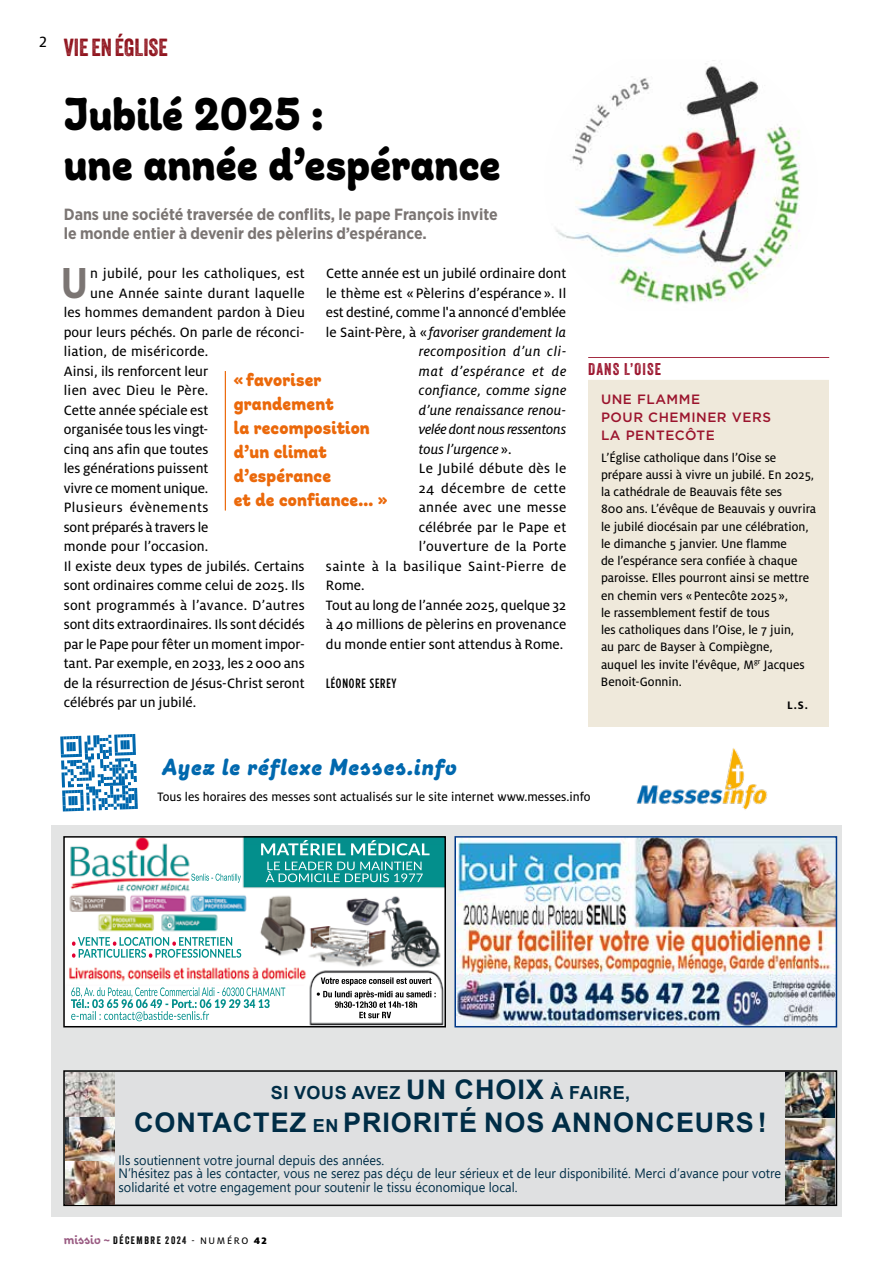
<style>
.page{position:relative;width:893px;height:1263px;background:#fff}
.page>*{position:absolute;margin:0;border:0;box-sizing:border-box;transform-origin:0 0}
.t1{font:700 48px/49.5px "Giulia Plain";color:#000;scale:.94 1}
.t2{font:45px "Minion Pro";color:#000}
.t3{font:700 42.9px "Gotham Narrow";color:#7b7573;scale:.95 1}
.t4{font:700 27px "Arial";letter-spacing:.035em;color:#002d46}
.t5{font:italic 700 24px "Giulia";letter-spacing:.04em;color:#0068ae}
.t6{font:24px "Veneer";color:#90141e}
.t7{font:700 19.5px/24px "Giulia Plain";letter-spacing:.01em;color:#eb690b;scale:.95 1}
.t8{font:700 18px "Arial";letter-spacing:.035em;color:#002d46}
.t9{font:16.5px "Veneer";letter-spacing:.07em;color:#9b142d}
.t10{font:16.5px "Milo OT Text";color:#000}
.t11{font:700 16.2px/19.5px "Gotham Narrow";color:#7b7573}
.t12{font:15px/19.5px "Milo OT Text";color:#000;text-align:justify}
.t13{font:15px/19.5px "Milo OT Text Ita";letter-spacing:-.01em;color:#000;text-align:justify}
.t14{font:15px "Milo OT Text";letter-spacing:.02em;color:#000}
.t15{font:15px "Milo OT Text";letter-spacing:.03em;color:#000}
.t16{font:15px "Milo OT Text";letter-spacing:.025em;color:#000}
.t17{font:15px "Milo OT Text";letter-spacing:.035em;color:#000}
.t18{font:13.5px/17.2px "Milo OT Text";color:#000}
.t19{font:13.5px/13.5px "Segoe UI";color:#002d46;scale:.94 1}
.t20{font:500 13.5px/18px "Gotham";letter-spacing:.04em;color:#9b142d}
.t21{font:500 13.5px "Gotham Condensed";letter-spacing:.06em;color:#000}
.t22{font:700 12px "Milo OT";color:#000}
.t23{font:10.5px "Veneer";letter-spacing:.15em;color:#000}
.s1{font-family:"Milo OT Text"}
.s2{font-size:27px}
.s3{font-size:18px}
.s4{font-family:"Giulia";font-size:13.5px;color:#9a5c83}
.s5{font-family:"Milo OT";font-weight:900}
</style>
<div class="page">
<img style="left:636px;top:748px;width:132px;height:62px">
<svg style="left:60px;top:733px;width:78px;height:79px"></svg>
<div style="left:588px;top:357px;width:241px;height:369px;background:#efe9db"></div>
<hr style="left:588px;top:357px;width:241px;height:1px;background:#9b142d">
<div style="left:588px;top:358px;width:242px;height:22px;background:#fff"></div>
<img style="left:556px;top:60px;width:244px;height:243px">
<hr style="left:225px;top:371px;width:1px;height:139px;background:#eb690b">
<div style="left:51px;top:825px;width:791px;height:391px;background:#e3e4e4"></div>
<img style="left:457px;top:839px;width:377px;height:185px">
<div style="left:454px;top:836px;width:383px;height:191px;border:2px solid #003888"></div>
<img style="left:66px;top:839px;width:377px;height:185px">
<div style="left:63px;top:836px;width:383px;height:191px;border:2px solid #000"></div>
<div style="left:64px;top:1071px;width:772px;height:134px;background:#dfe0e1"></div>
<div style="left:63px;top:1070px;width:774px;height:136px;border:2px solid #000"></div>
<img style="left:65px;top:1072px;width:50px;height:89px">
<img style="left:65px;top:1161px;width:50px;height:43px">
<img style="left:785px;top:1118px;width:50px;height:43px">
<img style="left:785px;top:1072px;width:50px;height:46px">
<img style="left:785px;top:1161px;width:50px;height:43px">
<img style="left:65px;top:1118px;width:50px;height:42px">
<p class="t10" style="left:39px;top:33px;width:9px">2</p>
<h3 class="t6" style="left:64px;top:33px;width:106px">VIE EN ÉGLISE</h3>
<h1 class="t1" style="left:64px;top:91px;width:466px">Jubilé 2025 :<br>une année d’espérance</h1>
<p class="t11" style="left:64px;top:204px;width:435px">Dans une société traversée de conflits, le pape François invite le monde entier à devenir des pèlerins d’espérance.</p>
<h3 class="t3" style="left:61px;top:255px;width:30px">U</h3>
<p class="t14" style="left:90px;top:265px;width:216px">n jubilé, pour les catholiques, est</p>
<p class="t12" style="left:326px;top:264px;width:242px">Cette année est un jubilé ordinaire dont le thème est «Pèlerins d’espérance ». Il est destiné, comme l'a annoncé d'emblée</p>
<p class="t13" style="left:419px;top:322px;width:149px;text-indent:-93px"><span class="s1">le Saint-Père, à «</span> favoriser grandement la recomposition d’un cli&shy;mat d’espérance et de confiance, comme signe d’une renaissance renou&shy;velée dont nous ressentons tous l’urgence <span class="s1">».</span></p>
<p class="t14" style="left:419px;top:460px;width:149px">Le Jubilé débute dès le</p>
<p class="t15" style="left:419px;top:480px;width:149px">24 décembre de cette</p>
<p class="t16" style="left:419px;top:499px;width:149px">année avec une messe</p>
<p class="t12" style="left:419px;top:517px;width:149px">célébrée par le Pape et</p>
<p class="t16" style="left:419px;top:538px;width:149px">l’ouverture de la Porte</p>
<p class="t15" style="left:326px;top:558px;width:242px">sainte à la basilique Saint-Pierre de</p>
<p class="t12" style="left:326px;top:576px;width:40px">Rome.</p>
<p class="t12" style="left:326px;top:595px;width:242px">Tout au long de l’année 2025, quelque 32</p>
<p class="t12" style="left:326px;top:615px;width:242px">à 40 millions de pèlerins en provenance</p>
<p class="t12" style="left:326px;top:634px;width:239px">du monde entier sont attendus à Rome.</p>
<p class="t21" style="left:326px;top:675px;width:72px">LÉONORE SEREY</p>
<p class="t14" style="left:90px;top:285px;width:216px">une Année sainte durant laquelle</p>
<p class="t12" style="left:64px;top:303px;width:243px">les hommes demandent pardon à Dieu</p>
<p class="t12" style="left:64px;top:322px;width:242px">pour leurs péchés. On parle de réconci-</p>
<p class="t12" style="left:64px;top:342px;width:146px">liation, de miséricorde.</p>
<p class="t12" style="left:64px;top:361px;width:146px">Ainsi, ils renforcent leur</p>
<p class="t14" style="left:64px;top:382px;width:146px">lien avec Dieu le Père.</p>
<p class="t12" style="left:64px;top:400px;width:146px">Cette année spéciale est</p>
<p class="t12" style="left:64px;top:420px;width:146px">organisée tous les vingt-</p>
<p class="t12" style="left:64px;top:439px;width:146px">cinq ans afin que toutes</p>
<p class="t12" style="left:64px;top:459px;width:146px">les générations puissent</p>
<p class="t12" style="left:64px;top:478px;width:146px">vivre ce moment unique.</p>
<p class="t17" style="left:64px;top:499px;width:146px">Plusieurs évènements</p>
<p class="t12" style="left:64px;top:517px;width:146px">sont préparés à travers le</p>
<p class="t12" style="left:64px;top:537px;width:146px">monde pour l’occasion.</p>
<p class="t12" style="left:64px;top:556px;width:242px">Il existe deux types de jubilés. Certains</p>
<p class="t12" style="left:64px;top:576px;width:242px">sont ordinaires comme celui de 2025. Ils</p>
<p class="t14" style="left:64px;top:597px;width:242px">sont programmés à l’avance. D’autres</p>
<p class="t12" style="left:64px;top:615px;width:243px">sont dits extraordinaires. Ils sont décidés</p>
<p class="t12" style="left:64px;top:634px;width:242px">par le Pape pour fêter un moment impor-</p>
<p class="t12" style="left:64px;top:654px;width:242px">tant. Par exemple, en 2033, les 2000 ans</p>
<p class="t12" style="left:64px;top:673px;width:242px">de la résurrection de Jésus-Christ seront</p>
<p class="t12" style="left:64px;top:693px;width:134px">célébrés par un jubilé.</p>
<p class="t9" style="left:588px;top:359px;width:74px">DANS L’OISE</p>
<p class="t20" style="left:601px;top:390px;width:172px">UNE FLAMME<br>POUR CHEMINER VERS<br>LA PENTECÔTE</p>
<p class="t18" style="left:601px;top:449px;width:217px">L’Église catholique dans l’Oise se prépare aussi à vivre un jubilé. En 2025, la cathédrale de Beauvais fête ses<br>800 ans. L’évêque de Beauvais y ouvrira le jubilé diocésain par une célébration, le dimanche 5 janvier. Une flamme<br>de l’espérance sera confiée à chaque paroisse. Elles pourront ainsi se mettre en chemin vers «Pentecôte 2025 »,<br>le rassemblement festif de tous<br>les catholiques dans l’Oise, le 7 juin,<br>au parc de Bayser à Compiègne,<br>auquel les invite l'évêque, M<sup>gr</sup> Jacques Benoit‑Gonnin.</p>
<p class="t22" style="left:787px;top:699px;width:22px">L.S.</p>
<h3 class="t7" style="left:234px;top:368px;width:163px">« favoriser grandement<br>la recomposition d’un climat d’espérance<br>et de confiance... »</h3>
<h2 class="t2" style="left:174px;top:604px;width:555px">12106 - Journal Pays de France</h2>
<h3 class="t5" style="left:162px;top:752px;width:296px">Ayez le réflexe Messes.info</h3>
<p class="t18" style="left:157px;top:788px;width:435px">Tous les horaires des messes sont actualisés sur le site internet www.messes.info</p>
<p class="t8" style="left:271px;top:1079px;width:361px">SI VOUS AVEZ <span class="s2">UN CHOIX</span> À FAIRE,</p>
<h3 class="t4" style="left:134px;top:1103px;width:634px">CONTACTEZ <span class="s3">EN</span> PRIORITÉ NOS ANNONCEURS!</h3>
<p class="t19" style="left:119px;top:1152px;width:706px">Ils soutiennent votre journal depuis des années.<br>N’hésitez pas à les contacter, vous ne serez pas déçu de leur sérieux et de leur disponibilité. Merci d’avance pour votre solidarité et votre engagement pour soutenir le tissu économique local.</p>
<p class="t23" style="left:64px;top:1234px;width:205px"><span class="s4">missio ~</span> DÉCEMBRE 2024 <span class="s1">- NUMÉRO</span> <span class="s5">42</span></p>
</div>
